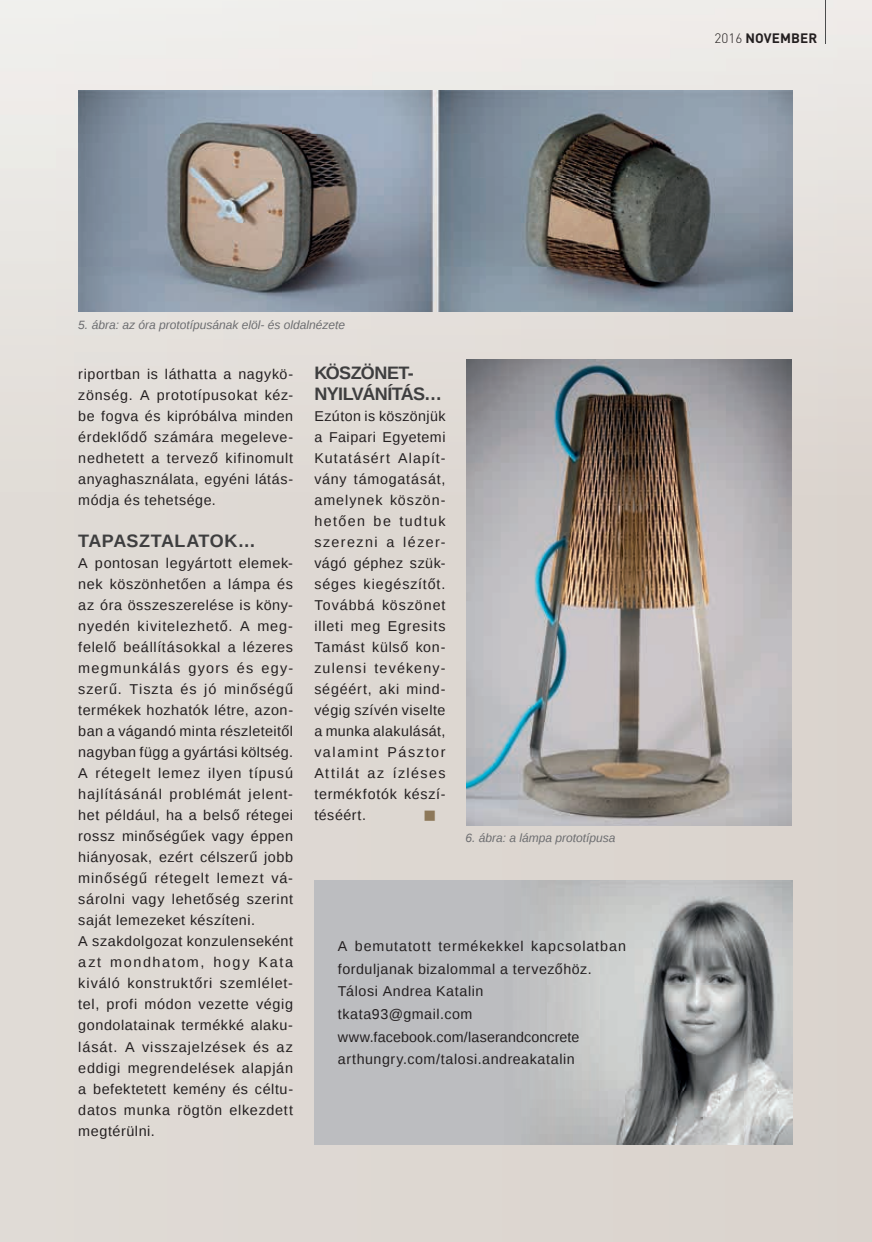
<style>
.page{position:relative;width:872px;height:1242px;background:#fff}
.page>*{position:absolute;margin:0;border:0;box-sizing:border-box;transform-origin:0 0}
.t1{font:21px "Liberation Sans";color:#8d7859}
.t2{font:700 18px/21px "Liberation Sans";letter-spacing:-.03em;color:#3e3e3f}
.t3{font:700 18px "Liberation Sans";letter-spacing:.02em;color:#3e3e3f}
.t4{font:14.25px/21px "Liberation Sans";letter-spacing:.045em;color:#231f20;text-align:justify}
.t5{font:700 13.5px "DIN Pro";letter-spacing:.01em;color:#231f20}
.t6{font:italic 12px "Liberation Sans";color:#6c6d70}
.s1{font-weight:300}
</style>
<div class="page">
<img style="left:770px;top:0;width:102px;height:1135px">
<img style="left:358px;top:312px;width:412px;height:568px">
<hr style="left:825px;top:0;width:1px;height:44px;background:#4b4c4d">
<img style="left:78px;top:90px;width:714px;height:222px">
<img style="left:467px;top:359px;width:324px;height:466px">
<div style="left:314px;top:880px;width:478px;height:264px;background:#bcbdc0"></div>
<img style="left:744px;top:1144px;width:48px;height:1px">
<img style="left:504px;top:1144px;width:240px;height:1px">
<img style="left:540px;top:880px;width:252px;height:264px">
<p class="t5" style="left:714px;top:29px;width:104px"><span class="s1">2016</span> NOVEMBER</p>
<p class="t6" style="left:78px;top:317px;width:268px">5. ábra: az óra prototípusának elöl- és oldalnézete</p>
<p class="t4" style="left:78px;top:364px;width:216px">riportban is láthatta a nagykö&shy;zönség. A prototípusokat kéz&shy;be fogva és kipróbálva minden érdeklődő számára megeleve&shy;nedhetett a tervező kifinomult anyaghasználata, egyéni látás&shy;módja és tehetsége.</p>
<p class="t3" style="left:78px;top:528px;width:179px">TAPASZTALATOK…</p>
<p class="t4" style="left:78px;top:553px;width:216px;text-align:left">A pontosan legyártott elemek&shy;nek köszönhetően a lámpa és az óra összeszerelése is köny&shy;nyedén kivitelezhető. A meg&shy;felelő beállításokkal a lézeres megmunkálás gyors és egy&shy;szerű. Tiszta és jó minőségű termékek hozhatók létre, azon&shy;ban a vágandó minta részleteitől nagyban függ a gyártási költség.<br>A rétegelt lemez ilyen típusú hajlításánál problémát jelent&shy;het például, ha a belső rétegei rossz minőségűek vagy éppen hiányosak, ezért célszerű jobb minőségű rétegelt lemezt vá&shy;sárolni vagy lehetőség szerint saját lemezeket készíteni.<br>A szakdolgozat konzulenseként azt mondhatom, hogy Kata kiváló konstruktőri szemlélet&shy;tel, profi módon vezette végig gondolatainak termékké alaku&shy;lását. A visszajelzések és az eddigi megrendelések alapján a befektetett kemény és céltu&shy;datos munka rögtön elkezdett megtérülni.</p>
<p class="t2" style="left:314px;top:362px;width:129px">KÖSZÖNET-<br>NYILVÁNÍTÁS…</p>
<p class="t4" style="left:314px;top:406px;width:133px">Ezúton is köszönjük a Faipari Egyetemi Kutatásért Alapít&shy;vány támogatását, amelynek köszön&shy;hetően be tudtuk szerezni a lézer&shy;vágó géphez szük&shy;séges kiegészítőt.<br>Továbbá köszönet illeti meg Egresits Tamást külső kon&shy;zulensi tevékeny&shy;ségéért, aki mind&shy;végig szívén viselte a munka alakulását, valamint Pásztor Attilát az ízléses termékfotók készí&shy;téséért.</p>
<h1 class="t1" style="left:423px;top:802px;width:14px">■</h1>
<p class="t6" style="left:465px;top:830px;width:152px">6. ábra: a lámpa prototípusa</p>
<p class="t4" style="left:338px;top:936px;width:289px;line-height:22.5px;text-align:left">A bemutatott termékekkel kapcsolatban forduljanak bizalommal a tervezőhöz.<br>Tálosi Andrea Katalin<br>tkata93@gmail.com www.facebook.com/laserandconcrete arthungry.com/talosi.andreakatalin</p>
</div>
